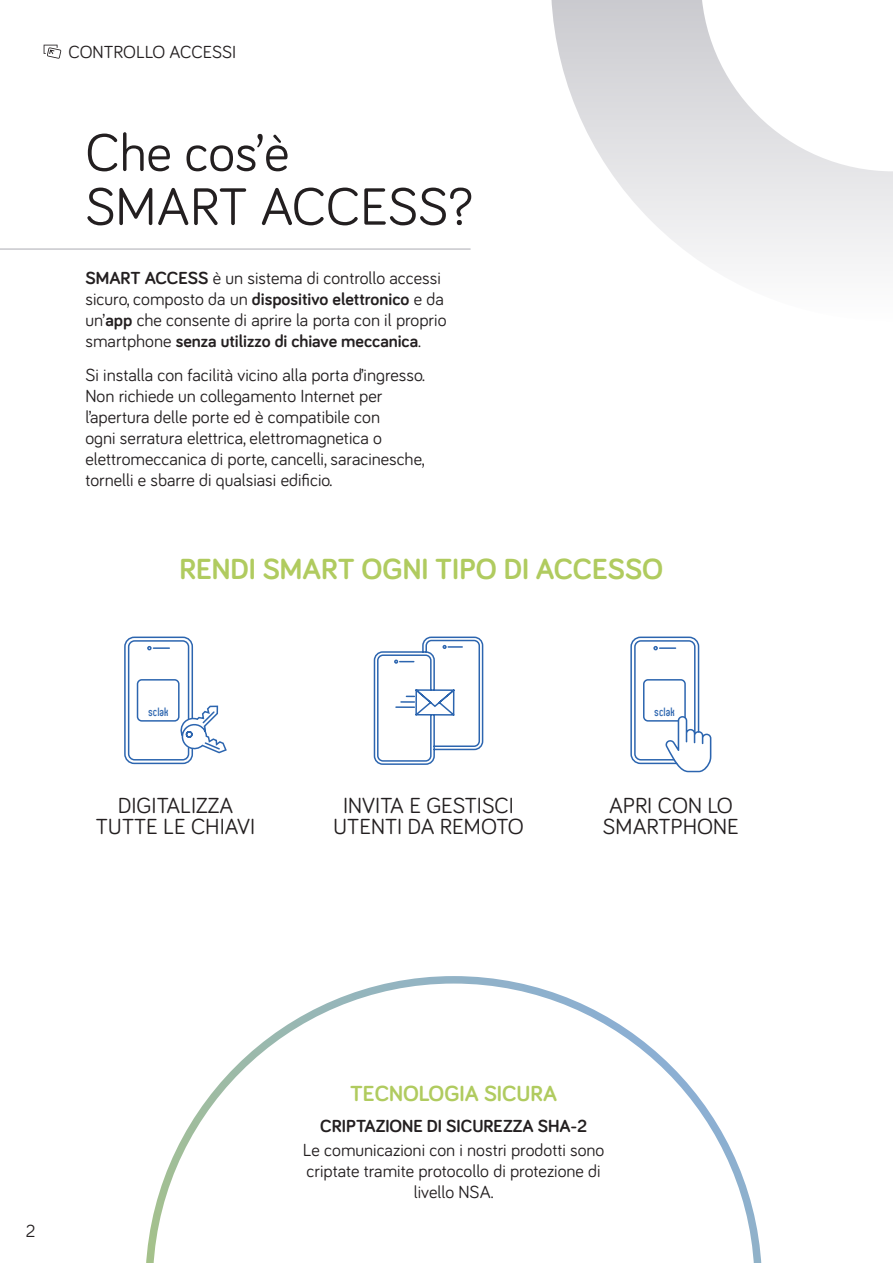
<style>
.page{position:relative;width:893px;height:1263px;background:#fff}
.page>*{position:absolute;margin:0;border:0;box-sizing:border-box;transform-origin:0 0}
.t1{font:54px/54px "Bariol";color:#231f20}
.t2{font:700 30px "Bariol";color:#b0cb5f}
.t3{font:22.5px/21px "Bariol";color:#231f20;text-align:center}
.t4{font:700 22.5px "Bariol";color:#b0cb5f}
.t5{font:18px/21px "Bariol";color:#231f20}
.t6{font:700 18px "Bariol";color:#231f20}
.t7{font:12px "Urmet Brand Typeface";color:#2c65af}
.s1{font-weight:700}
</style>
<div class="page">
<svg style="left:44px;top:45px;width:17px;height:14px"></svg>
<hr style="left:0;top:248px;width:471px;height:2px;background:#c7c7cc">
<svg style="left:146px;top:976px;width:616px;height:287px"></svg>
<svg style="left:551px;top:0;width:342px;height:264px"></svg>
<svg style="left:124px;top:636px;width:103px;height:129px"></svg>
<svg style="left:373px;top:636px;width:111px;height:129px"></svg>
<svg style="left:630px;top:636px;width:81px;height:136px"></svg>
<p class="t5" style="left:68px;top:40px;width:169px">CONTROLLO ACCESSI</p>
<h1 class="t1" style="left:85px;top:123px;width:389px">Che cos’è<br>SMART ACCESS?</h1>
<p class="t5" style="left:85px;top:266px;width:362px"><span class="s1">SMART ACCESS</span> è un sistema di controllo accessi sicuro, composto da un <span class="s1">dispositivo elettronico</span> e da un’<span class="s1">app</span> che consente di aprire la porta con il proprio smartphone <span class="s1">senza utilizzo di chiave meccanica</span>.</p>
<p class="t5" style="left:85px;top:363px;width:341px">Si installa con facilità vicino alla porta d’ingresso.<br>Non richiede un collegamento Internet per l’apertura delle porte ed è compatibile con<br>ogni serratura elettrica, elettromagnetica o elettromeccanica di porte, cancelli, saracinesche, tornelli e sbarre di qualsiasi edificio.</p>
<h2 class="t2" style="left:179px;top:549px;width:485px">RENDI SMART OGNI TIPO DI ACCESSO</h2>
<p class="t7" style="left:148px;top:707px;width:22px">Sclak</p>
<p class="t7" style="left:654px;top:707px;width:22px">Sclak</p>
<p class="t3" style="left:96px;top:794px;width:161px">DIGITALIZZA<br>TUTTE LE CHIAVI</p>
<p class="t3" style="left:333px;top:794px;width:192px">INVITA E GESTISCI<br>UTENTI DA REMOTO</p>
<p class="t3" style="left:603px;top:794px;width:137px;text-align:left">APRI CON LO<br>SMARTPHONE</p>
<p class="t5" style="left:26px;top:1220px;width:11px">2</p>
<p class="t4" style="left:350px;top:1078px;width:209px">TECNOLOGIA SICURA</p>
<p class="t6" style="left:320px;top:1114px;width:268px">CRIPTAZIONE DI SICUREZZA SHA-2</p>
<p class="t5" style="left:303px;top:1138px;width:303px;text-align:center">Le comunicazioni con i nostri prodotti sono criptate tramite protocollo di protezione di livello NSA.</p>
</div>
